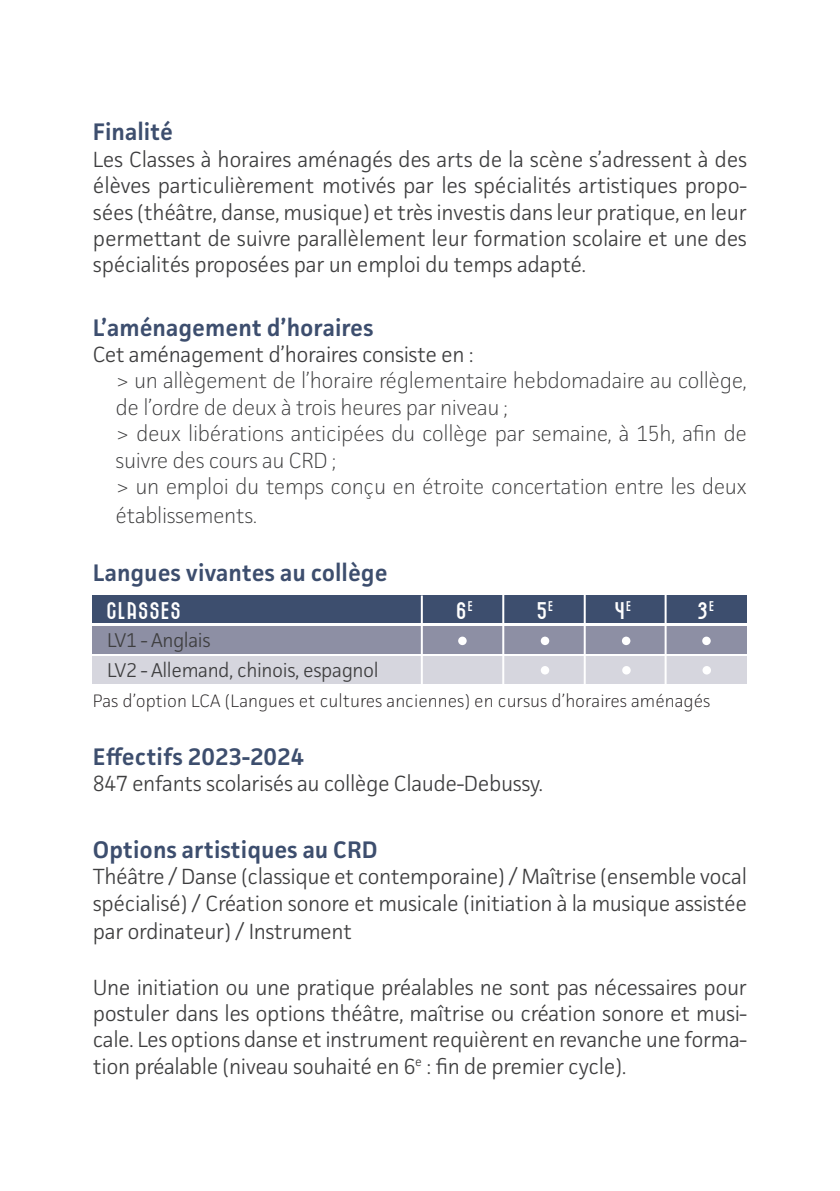
<style>
.page{position:relative;width:840px;height:1191px;background:#fff}
.page>*{position:absolute;margin:0;border:0;box-sizing:border-box;transform-origin:0 0}
.t1{font:600 24px "Facit";color:#3d4e6e}
.t2{font:24px "Retro Famous";letter-spacing:.1em;color:#fff}
.t3{font:300 22px/26.4px "Facit";letter-spacing:-.02em;color:#3e3e3f;text-align:justify}
.t4{font:200 22px/26.4px "Facit";letter-spacing:-.02em;color:#3e3e3f}
.t5{font:300 20px/30px "Facit";letter-spacing:-.02em;color:#3e3e3f}
.t6{font:200 18px "Facit";color:#231f20}
</style>
<div class="page">
<div style="left:93px;top:595px;width:653px;height:27px;background:#3d4e6e"></div>
<div style="left:93px;top:626px;width:653px;height:27px;background:#8d8fa4"></div>
<div style="left:93px;top:657px;width:653px;height:27px;background:#d6d6de"></div>
<hr style="left:420px;top:595px;width:2px;height:99px;background:#fff">
<hr style="left:502px;top:590px;width:2px;height:99px;background:#fff">
<hr style="left:583px;top:590px;width:2px;height:99px;background:#fff">
<hr style="left:664px;top:590px;width:2px;height:99px;background:#fff">
<div style="left:458px;top:636px;width:8px;height:9px;background:#fff;border-radius:50%"></div>
<div style="left:540px;top:636px;width:9px;height:9px;background:#fff;border-radius:50%"></div>
<div style="left:621px;top:636px;width:9px;height:9px;background:#fff;border-radius:50%"></div>
<svg style="left:701px;top:636px;width:9px;height:9px"></svg>
<div style="left:622px;top:666px;width:8px;height:8px;background:#fff;border-radius:50%"></div>
<div style="left:702px;top:666px;width:8px;height:8px;background:#fff;border-radius:50%"></div>
<div style="left:540px;top:666px;width:9px;height:8px;background:#fff;border-radius:50%"></div>
<p class="t1" style="left:93px;top:117px;width:82px">Finalité</p>
<p class="t3" style="left:93px;top:145px;width:655px">Les Classes à horaires aménagés des arts de la scène s’adressent à des élèves particulièrement motivés par les spécialités artistiques propo&shy;sées (théâtre, danse, musique) et très investis dans leur pratique, en leur permettant de suivre parallèlement leur formation scolaire et une des spécialités proposées par un emploi du temps adapté.</p>
<p class="t1" style="left:93px;top:312px;width:282px">L’aménagement d’horaires</p>
<p class="t3" style="left:93px;top:341px;width:382px">Cet aménagement d’horaires consiste en :</p>
<p class="t4" style="left:116px;top:367px;width:632px">&gt; un allègement de l’horaire réglementaire hebdomadaire au collège, de l’ordre de deux à trois heures par niveau ;<br>&gt; deux libérations anticipées du collège par semaine, à 15h, afin de suivre des cours au CRD ;<br>&gt; un emploi du temps conçu en étroite concertation entre les deux</p>
<p class="t4" style="left:116px;top:501px;width:143px">établissements.</p>
<p class="t1" style="left:93px;top:557px;width:296px">Langues vivantes au collège</p>
<p class="t2" style="left:107px;top:598px;width:74px">CLASSES</p>
<p class="t2" style="left:456px;top:598px;width:17px">6<sup>E</sup></p>
<p class="t2" style="left:537px;top:598px;width:17px">5<sup>E</sup></p>
<p class="t2" style="left:614px;top:598px;width:17px">4<sup>E</sup></p>
<p class="t2" style="left:697px;top:598px;width:17px">3<sup>E</sup></p>
<p class="t5" style="left:107px;top:624px;width:273px">LV1 - Anglais<br>LV2 - Allemand, chinois, espagnol</p>
<p class="t6" style="left:93px;top:689px;width:618px">Pas d’option LCA (Langues et cultures anciennes) en cursus d’horaires aménagés</p>
<p class="t1" style="left:93px;top:741px;width:213px">Effectifs 2023-2024</p>
<p class="t3" style="left:93px;top:770px;width:451px">847 enfants scolarisés au collège Claude-Debussy.</p>
<p class="t1" style="left:93px;top:834px;width:286px">Options artistiques au CRD</p>
<p class="t3" style="left:93px;top:863px;width:655px">Théâtre / Danse (classique et contemporaine) / Maîtrise (ensemble vocal spécialisé) / Création sonore et musicale (initiation à la musique assistée</p>
<p class="t3" style="left:93px;top:918px;width:260px">par ordinateur) / Instrument</p>
<p class="t3" style="left:93px;top:973px;width:655px">Une initiation ou une pratique préalables ne sont pas nécessaires pour postuler dans les options théâtre, maîtrise ou création sonore et musi&shy;cale. Les options danse et instrument requièrent en revanche une forma&shy;tion préalable (niveau souhaité en 6<sup>e</sup> : fin de premier cycle).</p>
</div>
